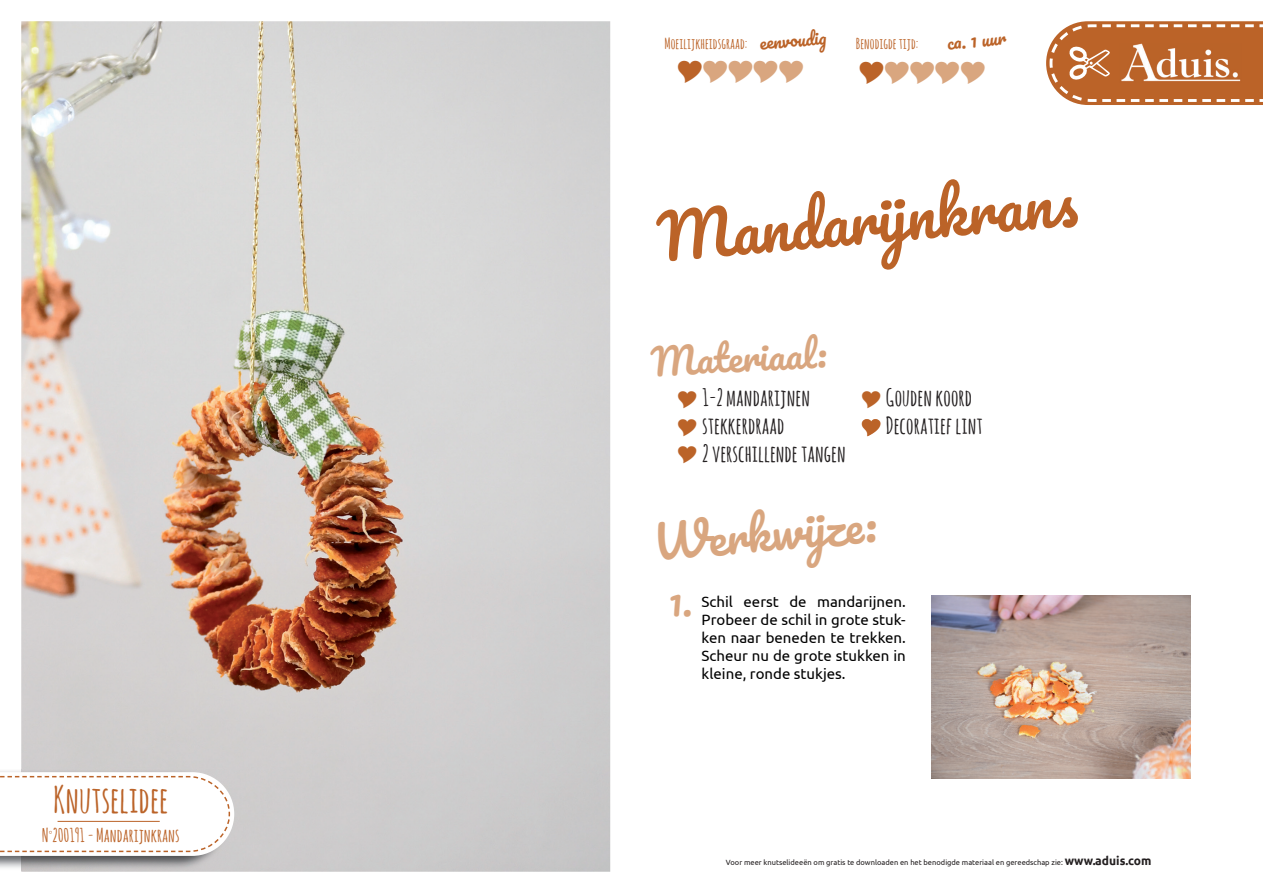
<style>
.page{position:relative;width:1263px;height:893px;background:#fff}
.page>*{position:absolute;margin:0;border:0;box-sizing:border-box;transform-origin:0 0}
.t1{font:60.6px "Pacifico";color:#bb6328}
.t2{font:45.45px "Pacifico";color:#d9a67f}
.t3{font:36.75px "Pacifico";color:#d9a67f}
.t4{font:700 36.45px "Amatic SC";color:#bb6328}
.t5{font:700 23.25px/27.9px "Amatic SC";color:#231f20}
.t6{font:700 18.45px "Amatic SC";color:#bb6328}
.t7{font:17.25px "Pacifico";color:#bb6328}
.t8{font:15px/18px "Ubuntu";color:#000;text-align:justify}
.t9{font:700 15px "Amatic SC";color:#bb6328}
.t10{font:7.5px "Ubuntu";color:#231f20}
.s1{font-weight:700;font-size:12px}
</style>
<div class="page">
<img style="left:21px;top:21px;width:589px;height:851px">
<img style="left:0;top:769px;width:229px;height:101px">
<svg style="left:0;top:772px;width:234px;height:84px"></svg>
<hr style="left:58px;top:821px;width:102px;height:1px;background:#bb6328">
<svg style="left:1046px;top:21px;width:217px;height:84px;background:#c67e4e"></svg>
<img style="left:931px;top:595px;width:260px;height:183px">
<h3 class="t4" style="left:53px;top:773px;width:117px">Knutselidee</h3>
<p class="t6" style="left:42px;top:822px;width:139px">N<sup>°</sup>200191 - Mandarijnkrans</p>
<p class="t9" style="left:664px;top:33px;width:84px">Moeilijkheidsgraad:</p>
<p class="t7" style="left:759px;top:34px;width:68px;rotate:-5deg">eenvoudig</p>
<p class="t9" style="left:856px;top:33px;width:64px">Benodigde tijd:</p>
<p class="t7" style="left:946px;top:34px;width:60px;rotate:-5deg">ca. 1 uur</p>
<h1 class="t1" style="left:655px;top:206px;width:422px;rotate:-5deg">Mandarijnkrans</h1>
<h3 class="t3" style="left:650px;top:343px;width:177px;rotate:-3deg">Materiaal:</h3>
<h3 class="t5" style="left:702px;top:383px;width:145px">1-2 mandarijnen stekkerdraad<br>2 verschillende tangen</h3>
<h3 class="t5" style="left:886px;top:383px;width:98px">Gouden koord<br>Decoratief lint</h3>
<h2 class="t2" style="left:651px;top:519px;width:225px;rotate:-5deg">Werkwijze:</h2>
<p class="t8" style="left:702px;top:592px;width:206px">Schil eerst de mandarijnen.<br>Probeer de schil in grote stuk&shy;ken naar beneden te trekken.<br>Scheur nu de grote stukken in kleine, ronde stukjes.</p>
<p class="t10" style="left:726px;top:858px;width:427px">Voor meer knutselideeën om gratis te downloaden en het benodigde materiaal en gereedschap zie: <span class="s1">www.aduis.com</span></p>
</div>
